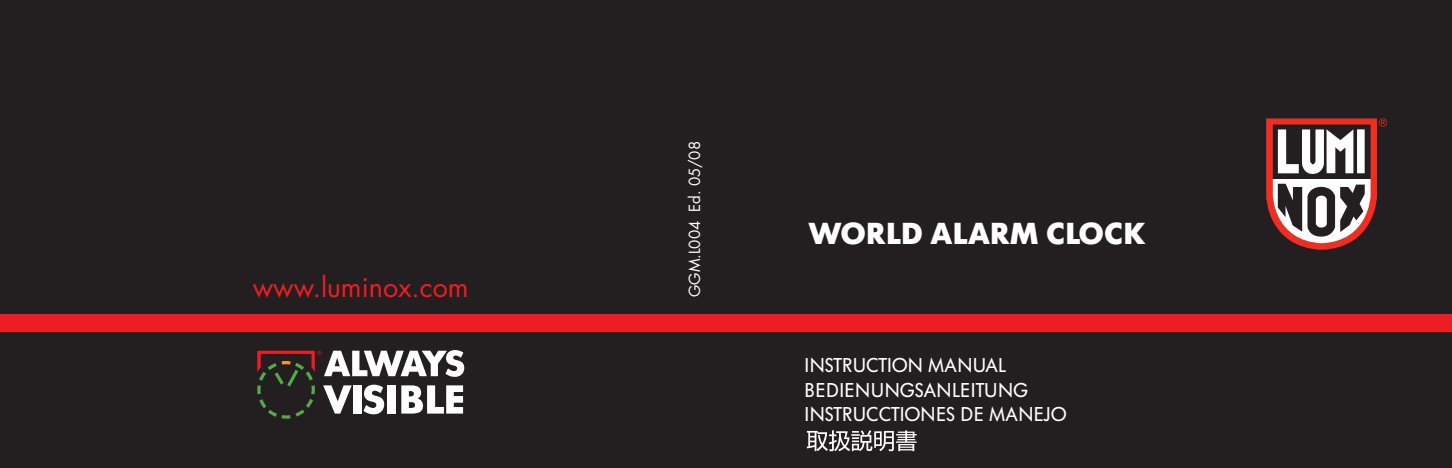
<style>
.page{position:relative;width:1452px;height:468px;background:#231f20}
.page>*{position:absolute;margin:0;border:0;box-sizing:border-box;transform-origin:0 0}
.t1{font:700 30px "Futura BQ";letter-spacing:.02em;color:#fff}
.t2{font:27px "Futura";color:#ee1d23}
.t3{font:19.8px/24.6px "Futura BQ";letter-spacing:.015em;color:#fff}
.t4{font:15px "Futura";color:#fff}
</style>
<div class="page">
<svg style="left:807px;top:430px;width:110px;height:21px"></svg>
<svg style="left:257px;top:350px;width:207px;height:68px"></svg>
<svg style="left:1266px;top:118px;width:121px;height:132px"></svg>
<div style="left:0;top:315px;width:1452px;height:17px;background:#ee1d23"></div>
<h2 class="t2" style="left:253px;top:275px;width:217px">www.luminox.com</h2>
<p class="t4" style="left:688px;top:297px;width:157px;rotate:-90deg">GGM.L004 Ed. 05/08</p>
<h1 class="t1" style="left:809px;top:217px;width:338px">WORLD ALARM CLOCK</h1>
<p class="t3" style="left:805px;top:352px;width:264px">INSTRUCTION MANUAL<br>BEDIENUNGSANLEITUNG<br>INSTRUCCTIONES DE MANEJO</p>
</div>
